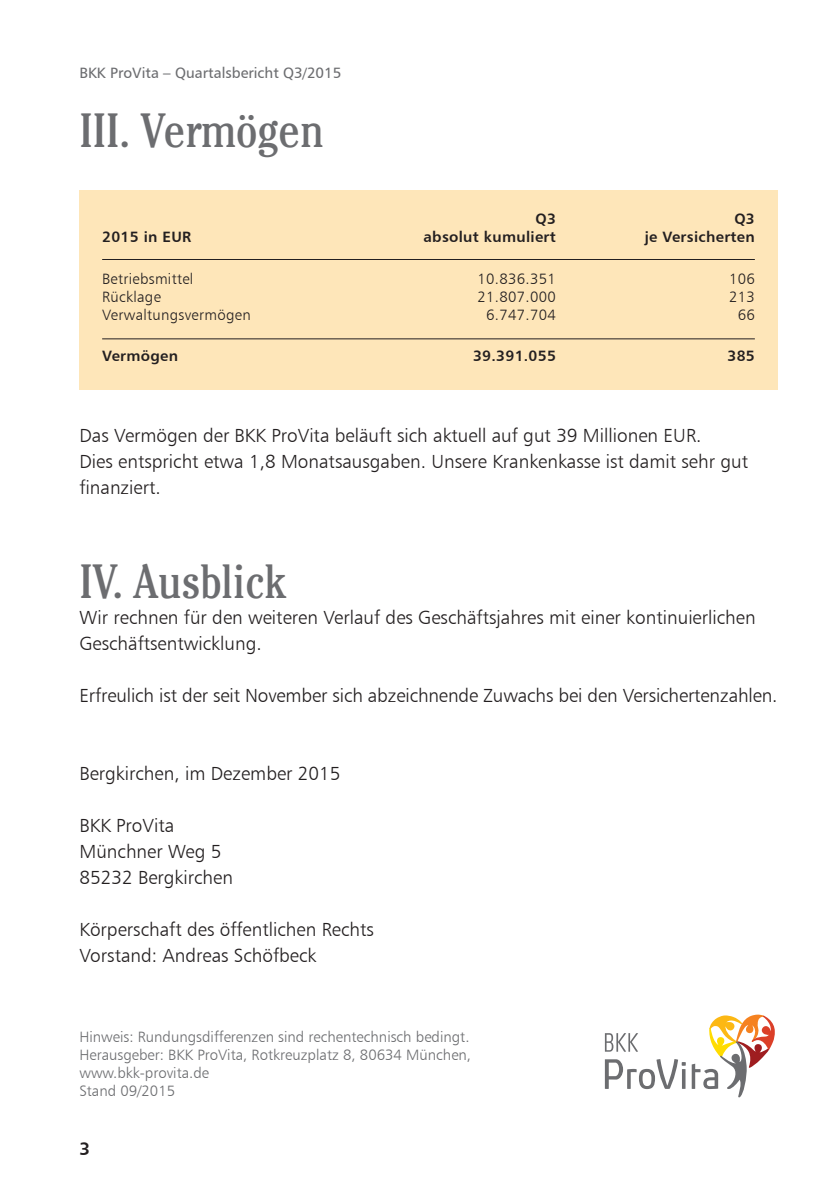
<style>
.page{position:relative;width:840px;height:1191px;background:#fff}
.page>*{position:absolute;margin:0;border:0;box-sizing:border-box;transform-origin:0 0}
.t1{font:condensed 48px "Cheltenham Std";color:#6c6d70}
.t2{font:19px/26px "Humanist 777 BT Light B";color:#231f20}
.t3{font:18px "Humanist 777 BT Bold B";color:#231f20}
.t4{font:15px/18px "Humanist 777 BT Light B";color:#6c6d70}
.t5{font:15px "Humanist 777 BT Light B";letter-spacing:.02em;color:#231f20}
.t6{font:15px "Humanist 777 BT Bold B";letter-spacing:.02em;color:#231f20}
.t7{font:15px "Humanist 777 BT Roman B";color:#6c6d70}
</style>
<div class="page">
<div style="left:79px;top:190px;width:698px;height:200px;background:#fee6b9"></div>
<hr style="left:102px;top:259px;width:652px;height:1px;background:#231f20">
<hr style="left:102px;top:338px;width:652px;height:1px;background:#231f20">
<svg style="left:604px;top:1059px;width:81px;height:30px"></svg>
<svg style="left:604px;top:1033px;width:33px;height:18px"></svg>
<svg style="left:691px;top:1014px;width:83px;height:83px"></svg>
<p class="t7" style="left:79px;top:63px;width:263px">BKK ProVita – Quartalsbericht Q3/2015</p>
<h1 class="t1" style="left:79px;top:102px;width:246px">III. Vermögen</h1>
<p class="t6" style="left:535px;top:210px;width:22px">Q3</p>
<p class="t6" style="left:734px;top:210px;width:22px">Q3</p>
<p class="t6" style="left:102px;top:228px;width:91px">2015 in EUR</p>
<p class="t6" style="left:423px;top:228px;width:134px">absolut kumuliert</p>
<p class="t6" style="left:644px;top:228px;width:112px">je Versicherten</p>
<p class="t5" style="left:102px;top:269px;width:93px">Betriebsmittel</p>
<p class="t5" style="left:477px;top:269px;width:80px">10.836.351</p>
<p class="t5" style="left:728px;top:269px;width:27px">106</p>
<p class="t5" style="left:102px;top:287px;width:60px">Rücklage</p>
<p class="t5" style="left:477px;top:287px;width:80px">21.807.000</p>
<p class="t5" style="left:728px;top:287px;width:27px">213</p>
<p class="t5" style="left:102px;top:305px;width:150px">Verwaltungsvermögen</p>
<p class="t5" style="left:486px;top:305px;width:71px">6.747.704</p>
<p class="t5" style="left:737px;top:305px;width:19px">66</p>
<p class="t6" style="left:102px;top:347px;width:77px">Vermögen</p>
<p class="t6" style="left:473px;top:347px;width:84px">39.391.055</p>
<p class="t6" style="left:727px;top:347px;width:29px">385</p>
<p class="t2" style="left:79px;top:422px;width:669px">Das Vermögen der BKK ProVita beläuft sich aktuell auf gut 39 Millionen EUR.<br>Dies entspricht etwa 1,8 Monatsausgaben. Unsere Krankenkasse ist damit sehr gut finanziert.</p>
<h1 class="t1" style="left:79px;top:553px;width:208px">IV. Ausblick</h1>
<p class="t2" style="left:79px;top:604px;width:677px">Wir rechnen für den weiteren Verlauf des Geschäftsjahres mit einer kontinuierlichen<br>Geschäftsentwicklung.</p>
<p class="t2" style="left:79px;top:682px;width:699px">Erfreulich ist der seit November sich abzeichnende Zuwachs bei den Versichertenzahlen.</p>
<p class="t2" style="left:79px;top:760px;width:262px">Bergkirchen, im Dezember 2015</p>
<p class="t2" style="left:79px;top:812px;width:155px">BKK ProVita<br>Münchner Weg 5<br>85232 Bergkirchen</p>
<p class="t2" style="left:79px;top:916px;width:296px">Körperschaft des öffentlichen Rechts<br>Vorstand: Andreas Schöfbeck</p>
<p class="t4" style="left:79px;top:1028px;width:393px">Hinweis: Rundungsdifferenzen sind rechentechnisch bedingt.<br>Herausgeber: BKK ProVita, Rotkreuzplatz 8, 80634 München, www.bkk-provita.de<br>Stand 09/2015</p>
<p class="t3" style="left:79px;top:1137px;width:12px">3</p>
</div>
